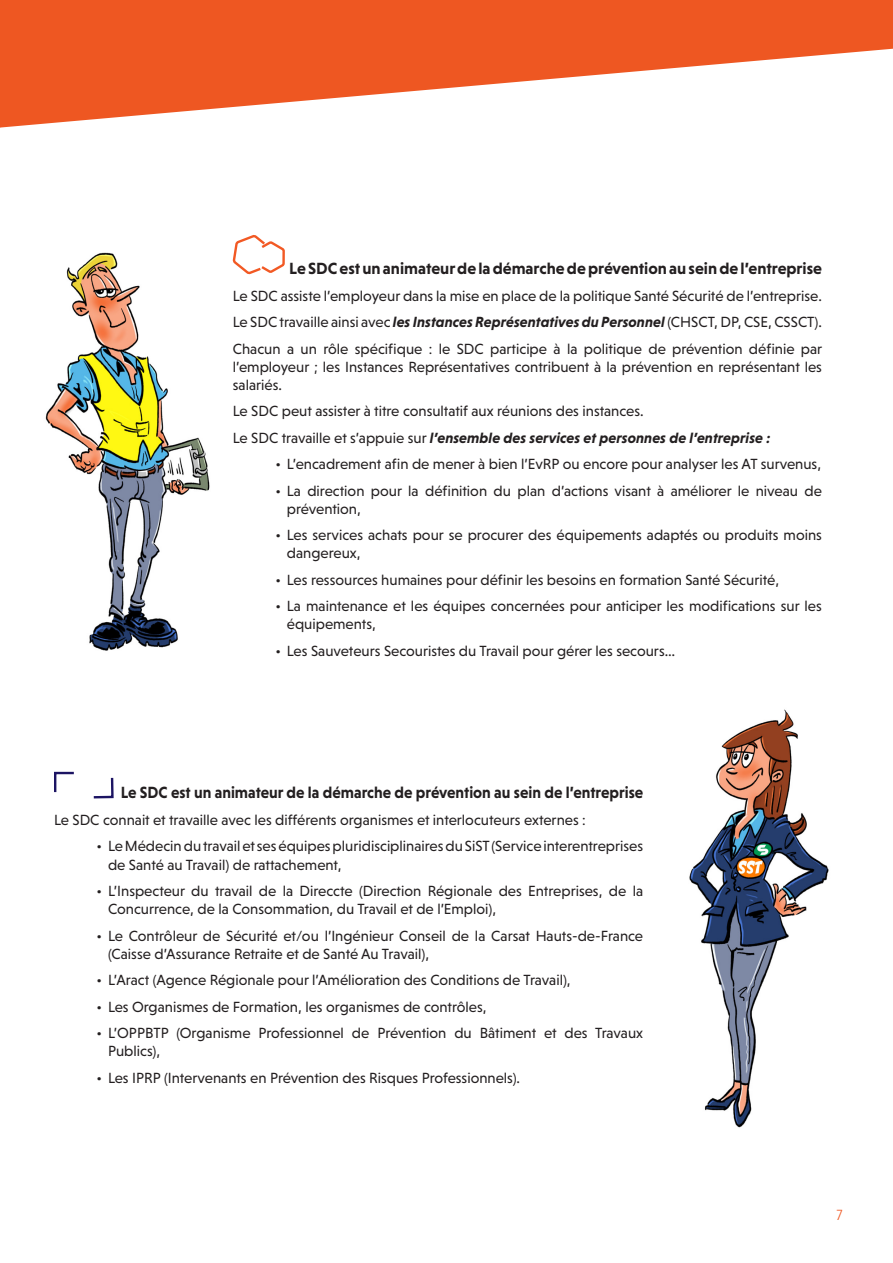
<style>
.page{position:relative;width:893px;height:1263px;background:#fff}
.page>*{position:absolute;margin:0;border:0;box-sizing:border-box;transform-origin:0 0}
.t1{font:700 16.5px "Niveau Grotesk";color:#231f20}
.t2{font:700 16.5px "Niveau Grotesk";color:#231f20;scale:.95 1}
.t3{font:15px/18px "Niveau Grotesk";color:#231f20}
.t4{font:italic 700 15px "Niveau Grotesk";color:#231f20}
.t5{font:300 15px "Niveau Grotesk";color:#ee5722}
.s1{font-weight:700;font-style:italic}
.s2{font-weight:400;font-style:normal}
</style>
<div class="page">
<img style="left:45px;top:252px;width:165px;height:399px">
<img style="left:689px;top:709px;width:140px;height:419px">
<svg style="left:0;top:0;width:893px;height:128px;fill:#ee5722"></svg>
<svg style="left:232px;top:235px;width:53px;height:40px"></svg>
<svg style="left:54px;top:771px;width:60px;height:28px"></svg>
<p class="t1" style="left:289px;top:259px;width:534px">Le SDC est un animateur de la démarche de prévention au sein de l’entreprise</p>
<p class="t3" style="left:233px;top:286px;width:591px">Le SDC assiste l’employeur dans la mise en place de la politique Santé Sécurité de l’entreprise.</p>
<p class="t3" style="left:233px;top:313px;width:591px">Le SDC travaille ainsi avec <span class="s1">les Instances Représentatives du Personnel</span> (CHSCT, DP, CSE, CSSCT).</p>
<p class="t3" style="left:233px;top:339px;width:591px;text-align:justify">Chacun a un rôle spécifique : le SDC participe à la politique de prévention définie par l’employeur ; les Instances Représentatives contribuent à la prévention en représentant les salariés.</p>
<p class="t3" style="left:233px;top:402px;width:412px">Le SDC peut assister à titre consultatif aux réunions des instances.</p>
<p class="t4" style="left:233px;top:429px;width:539px"><span class="s2">Le SDC travaille et s’appuie sur</span> l’ensemble des services et personnes de l’entreprise :</p>
<p class="t3" style="left:275px;top:455px;width:547px">• L’encadrement afin de mener à bien l’EvRP ou encore pour analyser les AT survenus,</p>
<p class="t3" style="left:287px;top:481px;width:537px;text-indent:-11px">• La direction pour la définition du plan d’actions visant à améliorer le niveau de prévention,</p>
<p class="t3" style="left:287px;top:526px;width:537px;text-indent:-11px">• Les services achats pour se procurer des équipements adaptés ou produits moins dangereux,</p>
<p class="t3" style="left:275px;top:570px;width:505px">• Les ressources humaines pour définir les besoins en formation Santé Sécurité,</p>
<p class="t3" style="left:287px;top:597px;width:537px;text-indent:-11px">• La maintenance et les équipes concernées pour anticiper les modifications sur les équipements,</p>
<p class="t3" style="left:275px;top:641px;width:401px">• Les Sauveteurs Secouristes du Travail pour gérer les secours…</p>
<p class="t2" style="left:121px;top:783px;width:551px">Le SDC est un animateur de la démarche de prévention au sein de l’entreprise</p>
<p class="t3" style="left:54px;top:811px;width:533px">Le SDC connait et travaille avec les différents organismes et interlocuteurs externes :</p>
<p class="t3" style="left:108px;top:837px;width:537px;text-indent:-11px">• Le Médecin du travail et ses équipes pluridisciplinaires du SiST (Service interentreprises de Santé au Travail) de rattachement,</p>
<p class="t3" style="left:108px;top:882px;width:537px;text-indent:-11px">• L’Inspecteur du travail de la Direccte (Direction Régionale des Entreprises, de la<br>Concurrence, de la Consommation, du Travail et de l’Emploi),</p>
<p class="t3" style="left:108px;top:926px;width:537px;text-indent:-11px">• Le Contrôleur de Sécurité et/ou l’Ingénieur Conseil de la Carsat Hauts-de-France (Caisse d’Assurance Retraite et de Santé Au Travail),</p>
<p class="t3" style="left:97px;top:971px;width:476px">• L’Aract (Agence Régionale pour l’Amélioration des Conditions de Travail),</p>
<p class="t3" style="left:97px;top:997px;width:392px">• Les Organismes de Formation, les organismes de contrôles,</p>
<p class="t3" style="left:108px;top:1024px;width:537px;text-indent:-11px">• L’OPPBTP (Organisme Professionnel de Prévention du Bâtiment et des Travaux<br>Publics),</p>
<p class="t3" style="left:97px;top:1068px;width:425px">• Les IPRP (Intervenants en Prévention des Risques Professionnels).</p>
<p class="t5" style="left:837px;top:1206px;width:8px">7</p>
</div>
